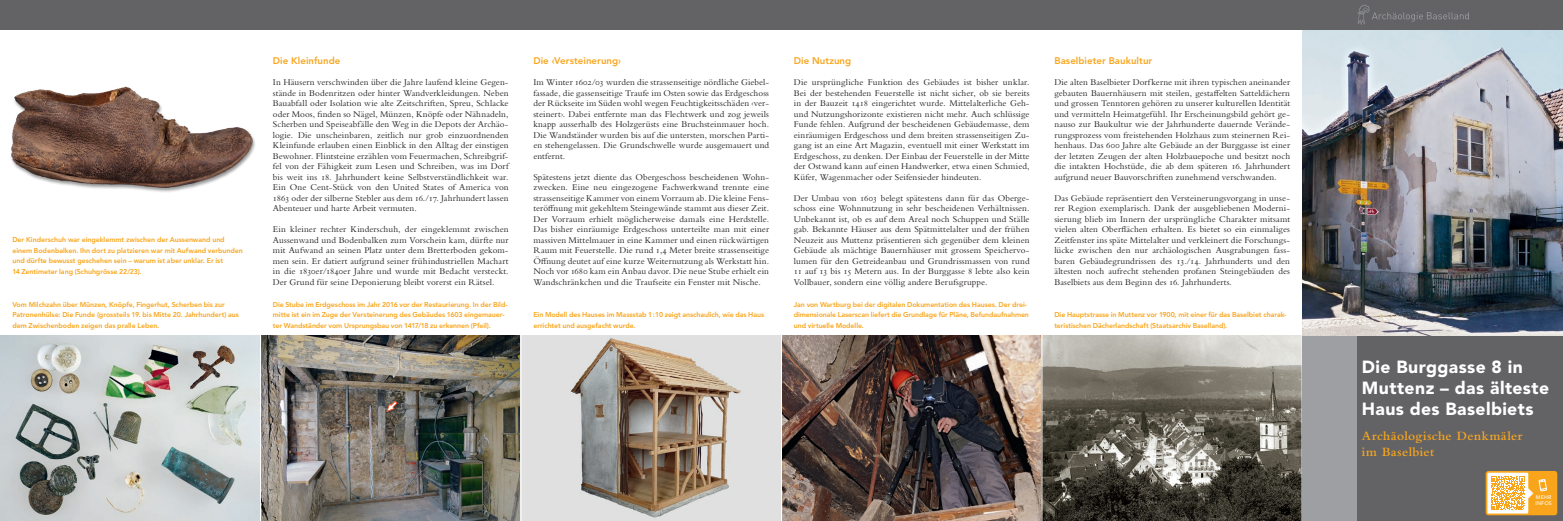
<style>
.page{position:relative;width:1563px;height:521px;background:#fff}
.page>*{position:absolute;margin:0;border:0;box-sizing:border-box;transform-origin:0 0}
.Titel_1{font:900 17.5px/21px "Avenir LT Std";letter-spacing:.02em;color:#fff}
.Titel_2{font:600 13.12px "Bembo Std";letter-spacing:.025em;color:#f9a51b}
.Zwischentitel{font:800 9.62px "Avenir LT Std";letter-spacing:.005em;color:#f9a51b}
.Lauftext{font:9.19px/10.5px "Bembo Std";letter-spacing:.005em;color:#231f20;text-align:justify}
.Zwischentitel-2{font:9.19px/10.5px "Bembo Std";letter-spacing:.005em;color:#231f20;text-align:justify}
.Bildlegende{font:800 7px/10.5px "Avenir LT Std";letter-spacing:-.01em;color:#f9a51b}
.Titel_1-2{font:500 5.25px/6.1px "Avenir LT Std";letter-spacing:.02em;color:#fff}
</style>
<div class="page">
<img style="left:0;top:335px;width:1301px;height:186px">
<img style="left:782px;top:335px;width:259px;height:186px">
<div style="left:1302px;top:335px;width:55px;height:186px;background:#9d9fa2"></div>
<div style="left:1357px;top:0;width:206px;height:521px;background:#636366"></div>
<img style="left:1302px;top:30px;width:261px;height:305px">
<div style="left:0;top:0;width:1563px;height:30px;background:#636366"></div>
<svg style="left:1357px;top:5px;width:112px;height:20px"></svg>
<hr style="left:520px;top:330px;width:1px;height:191px;background:#fff">
<hr style="left:1041px;top:330px;width:1px;height:191px;background:#fff">
<hr style="left:260px;top:334px;width:1px;height:187px;background:#fff">
<hr style="left:781px;top:330px;width:1px;height:191px;background:#fff">
<svg style="left:1485px;top:471px;width:72px;height:44px"></svg>
<svg style="left:1487px;top:473px;width:60px;height:40px;background:#fbc976"></svg>
<img style="left:11px;top:86px;width:244px;height:106px">
<div style="left:385px;top:400px;width:16px;height:15px;background:#231f20;opacity:.75"></div>
<svg style="left:385px;top:400px;width:13px;height:13px"></svg>
<p class="Bildlegende" style="left:12px;top:235px;width:232px">Der Kinderschuh war eingeklemmt zwischen der Aussenwand und einem Bodenbalken. Ihn dort zu platzieren war mit Aufwand verbunden und dürfte bewusst geschehen sein – warum ist aber unklar. Er ist<br>14 Zentimeter lang (Schuhgrösse 22/23).</p>
<p class="Bildlegende" style="left:12px;top:299px;width:228px">Vom Milchzahn über Münzen, Knöpfe, Fingerhut, Scherben bis zur<br>Patronenhülse: Die Funde (grossteils 19. bis Mitte 20. Jahrhundert) aus dem Zwischenboden zeigen das pralle Leben.</p>
<p class="Zwischentitel" style="left:273px;top:55px;width:69px">Die Kleinfunde</p>
<p class="Zwischentitel-2" style="left:273px;top:77px;width:237px">In Häusern verschwinden über die Jahre laufend kleine Gegen&shy;stände in Bodenritzen oder hinter Wandverkleidungen. Neben Bauabfall oder Isolation wie alte Zeitschriften, Spreu, Schlacke oder Moos, finden so Nägel, Münzen, Knöpfe oder Nähnadeln, Scherben und Speiseabfälle den Weg in die Depots der Archäo&shy;logie. Die unscheinbaren, zeitlich nur grob einzuordnenden Kleinfunde erlauben einen Einblick in den Alltag der einstigen Bewohner. Flintsteine erzählen vom Feuermachen, Schreibgrif&shy;fel von der Fähigkeit zum Lesen und Schreiben, was im Dorf bis weit ins 18. Jahrhundert keine Selbstverständlichkeit war.<br>Ein One Cent-Stück von den United States of America von 1863 oder der silberne Stebler aus dem 16./17. Jahrhundert lassen Abenteuer und harte Arbeit vermuten.</p>
<p class="Zwischentitel-2" style="left:273px;top:224px;width:237px">Ein kleiner rechter Kinderschuh, der eingeklemmt zwischen Aussenwand und Bodenbalken zum Vorschein kam, dürfte nur mit Aufwand an seinen Platz unter dem Bretterboden gekom&shy;men sein. Er datiert aufgrund seiner frühindustriellen Machart in die 1830er/1840er Jahre und wurde mit Bedacht versteckt.<br>Der Grund für seine Deponierung bleibt vorerst ein Rätsel.</p>
<p class="Zwischentitel" style="left:1054px;top:55px;width:99px">Baselbieter Baukultur</p>
<p class="Lauftext" style="left:1054px;top:77px;width:237px">Die alten Baselbieter Dorfkerne mit ihren typischen aneinander gebauten Bauernhäusern mit steilen, gestaffelten Satteldächern und grossen Tenntoren gehören zu unserer kulturellen Identität und vermitteln Heimatgefühl. Ihr Erscheinungsbild gehört ge&shy;nauso zur Baukultur wie der Jahrhunderte dauernde Verände&shy;rungsprozess vom freistehenden Holzhaus zum steinernen Rei&shy;henhaus. Das 600 Jahre alte Gebäude an der Burggasse ist einer der letzten Zeugen der alten Holzbauepoche und besitzt noch die intakten Hochstüde, die ab dem späteren 16. Jahrhundert aufgrund neuer Bauvorschriften zunehmend verschwanden.</p>
<p class="Lauftext" style="left:1054px;top:193px;width:237px">Das Gebäude repräsentiert den Versteinerungsvorgang in unse&shy;rer Region exemplarisch. Dank der ausgebliebenen Moderni&shy;sierung blieb im Innern der ursprüngliche Charakter mitsamt vielen alten Oberflächen erhalten. Es bietet so ein einmaliges Zeitfenster ins späte Mittelalter und verkleinert die Forschungs&shy;lücke zwischen den nur archäologischen Ausgrabungen fass&shy;baren Gebäudegrundrissen des 13./14. Jahrhunderts und den ältesten noch aufrecht stehenden profanen Steingebäuden des Baselbiets aus dem Beginn des 16. Jahrhunderts.</p>
<p class="Zwischentitel" style="left:533px;top:55px;width:89px">Die ‹Versteinerung›</p>
<p class="Lauftext" style="left:533px;top:77px;width:237px">Im Winter 1602/03 wurden die strassenseitige nördliche Giebel&shy;fassade, die gassenseitige Traufe im Osten sowie das Erdgeschoss der Rückseite im Süden wohl wegen Feuchtigkeitsschäden ‹ver&shy;steinert›. Dabei entfernte man das Flechtwerk und zog jeweils knapp ausserhalb des Holzgerüsts eine Bruchsteinmauer hoch.<br>Die Wandständer wurden bis auf die untersten, morschen Parti&shy;en stehengelassen. Die Grundschwelle wurde ausgemauert und entfernt.</p>
<p class="Lauftext" style="left:533px;top:172px;width:237px">Spätestens jetzt diente das Obergeschoss bescheidenen Wohn&shy;zwecken. Eine neu eingezogene Fachwerkwand trennte eine strassenseitige Kammer von einem Vorraum ab. Die kleine Fens&shy;teröffnung mit gekehltem Steingewände stammt aus dieser Zeit.<br>Der Vorraum erhielt möglicherweise damals eine Herdstelle.<br>Das bisher einräumige Erdgeschoss unterteilte man mit einer massiven Mittelmauer in eine Kammer und einen rückwärtigen Raum mit Feuerstelle. Die rund 1,4 Meter breite strassenseitige Öffnung deutet auf eine kurze Weiternutzung als Werkstatt hin.<br>Noch vor 1680 kam ein Anbau davor. Die neue Stube erhielt ein Wandschränkchen und die Traufseite ein Fenster mit Nische.</p>
<p class="Zwischentitel" style="left:794px;top:55px;width:59px">Die Nutzung</p>
<p class="Lauftext" style="left:794px;top:77px;width:237px">Die ursprüngliche Funktion des Gebäudes ist bisher unklar.<br>Bei der bestehenden Feuerstelle ist nicht sicher, ob sie bereits in der Bauzeit 1418 eingerichtet wurde. Mittelalterliche Geh&shy;und Nutzungshorizonte existieren nicht mehr. Auch schlüssige Funde fehlen. Aufgrund der bescheidenen Gebäudemasse, dem einräumigen Erdgeschoss und dem breiten strassenseitigen Zu&shy;gang ist an eine Art Magazin, eventuell mit einer Werkstatt im Erdgeschoss, zu denken. Der Einbau der Feuerstelle in der Mitte der Ostwand kann auf einen Handwerker, etwa einen Schmied, Küfer, Wagenmacher oder Seifensieder hindeuten.</p>
<p class="Lauftext" style="left:794px;top:193px;width:237px">Der Umbau von 1603 belegt spätestens dann für das Oberge&shy;schoss eine Wohnnutzung in sehr bescheidenen Verhältnissen.<br>Unbekannt ist, ob es auf dem Areal noch Schuppen und Ställe gab. Bekannte Häuser aus dem Spätmittelalter und der frühen Neuzeit aus Muttenz präsentieren sich gegenüber dem kleinen Gebäude als mächtige Bauernhäuser mit grossem Speichervo&shy;lumen für den Getreideanbau und Grundrissmassen von rund 11 auf 13 bis 15 Metern aus. In der Burggasse 8 lebte also kein Vollbauer, sondern eine völlig andere Berufsgruppe.</p>
<p class="Bildlegende" style="left:794px;top:299px;width:237px">Jan von Wartburg bei der digitalen Dokumentation des Hauses. Der drei&shy;dimensionale Laserscan liefert die Grundlage für Pläne, Befundaufnahmen und virtuelle Modelle.</p>
<p class="Bildlegende" style="left:273px;top:299px;width:236px">Die Stube im Erdgeschoss im Jahr 2016 vor der Restaurierung. In der Bild&shy;mitte ist ein im Zuge der Versteinerung des Gebäudes 1603 eingemauer&shy;ter Wandständer vom Ursprungsbau von 1417/18 zu erkennen (Pfeil).</p>
<p class="Bildlegende" style="left:533px;top:310px;width:232px">Ein Modell des Hauses im Massstab 1:10 zeigt anschaulich, wie das Haus errichtet und ausgefacht wurde.</p>
<p class="Bildlegende" style="left:1054px;top:310px;width:234px">Die Hauptstrasse in Muttenz vor 1900, mit einer für das Baselbiet charak&shy;teristischen Dächerlandschaft (Staatsarchiv Baselland).</p>
<p class="Titel_1" style="left:1362px;top:356px;width:189px">Die Burggasse 8 in<br>Muttenz – das älteste<br>Haus des Baselbiets</p>
<p class="Titel_2" style="left:1362px;top:429px;width:162px">Archäologische Denkmäler</p>
<p class="Titel_2" style="left:1362px;top:445px;width:74px">im Baselbiet</p>
<p class="Titel_1-2" style="left:1535px;top:494px;width:18px">MEHR<br>INFOS</p>
</div>
